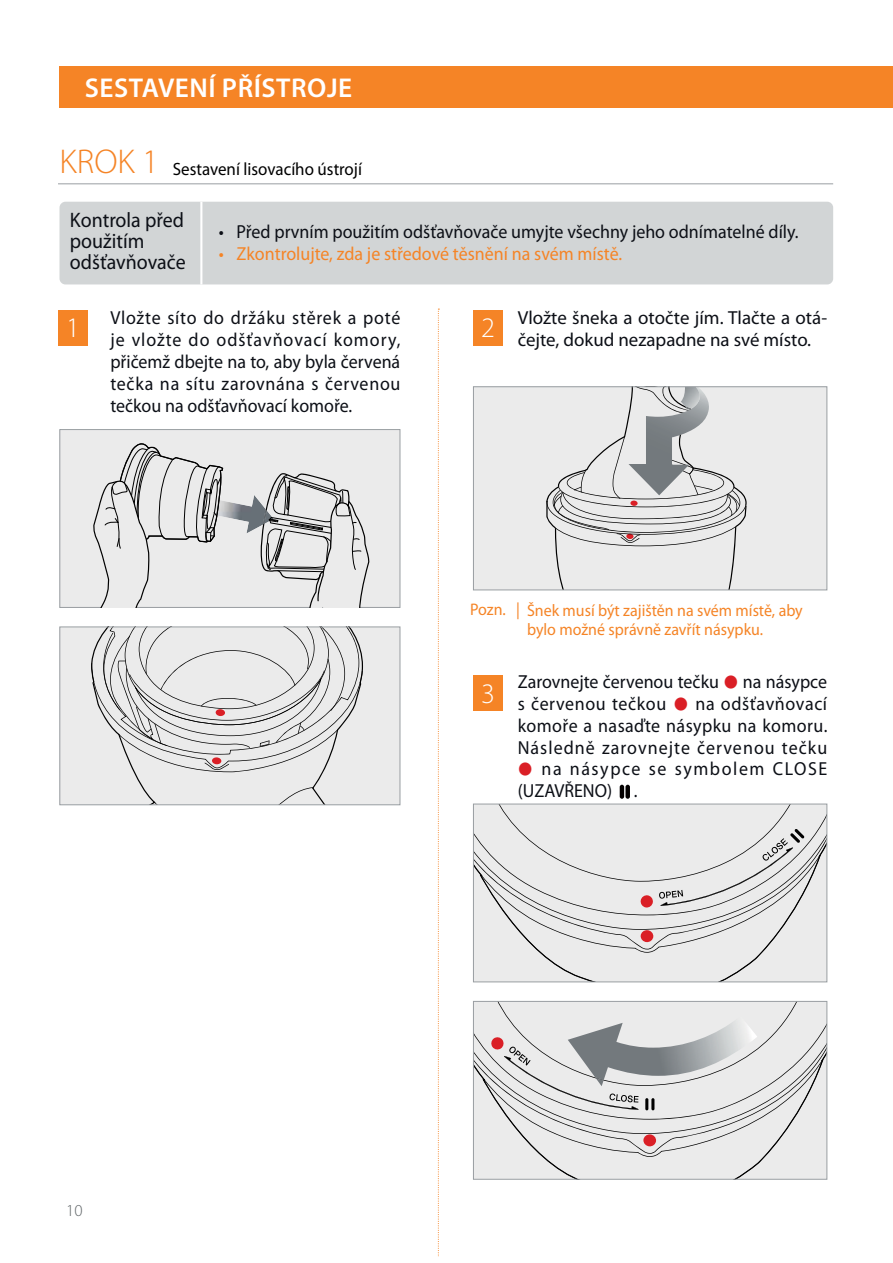
<style>
.page{position:relative;width:893px;height:1263px;background:#fff}
.page>*{position:absolute;margin:0;border:0;box-sizing:border-box;transform-origin:0 0}
.t1{font:300 28.35px "Myriad Pro";color:#fff}
.t2{font:600 27.3px "Myriad Pro";letter-spacing:.02em;color:#fff}
.t3{font:21px/21px "Myriad Pro";color:#0c0f16;scale:.95 1}
.t4{font:18.9px/21.9px "Myriad Pro";color:#0c0f16;text-align:justify;scale:.95 1}
.t5{font:18.9px/21.9px "Myriad Pro";color:#0c0f16}
.t6{font:18.9px "Myriad Pro";color:#f58426;scale:.95 1}
.t7{font:18.9px "Myriad Pro";letter-spacing:.06em;color:#0c0f16;scale:.95 1}
.t8{font:18.9px "Myriad Pro";letter-spacing:.025em;color:#0c0f16;scale:.95 1}
.t9{font:18.9px "Myriad Pro";letter-spacing:.035em;color:#0c0f16;scale:.95 1}
.t10{font:18.9px "Myriad Pro";letter-spacing:.09em;color:#0c0f16;scale:.95 1}
.t11{font:17.85px "Myriad Pro";color:#000;scale:.95 1}
.t12{font:16.8px/18.9px "Myriad Pro";color:#f58426;scale:.95 1}
.t13{font:300 16.8px "Myriad Pro";color:#616669}
.s1{font-weight:300;font-size:34.5px;color:#f58426}
</style>
<div class="page">
<div style="left:60px;top:66px;width:833px;height:41px;background:#f58426"></div>
<div style="left:60px;top:202px;width:773px;height:82px;background:#d2d5d6;border-radius:6px"></div>
<hr style="left:200px;top:202px;width:2px;height:82px;background:#fff">
<hr style="left:58px;top:184px;width:775px;height:1px;background:#999ea2">
<div style="left:625px;top:785px;width:5px;height:14px;background:#040000;border-radius:2px"></div>
<hr style="left:620px;top:785px;width:4px;height:14px;background:#040000;border-radius:2px">
<div style="left:473px;top:310px;width:30px;height:35px;background:#f58426"></div>
<div style="left:473px;top:676px;width:30px;height:35px;background:#f58426"></div>
<div style="left:473px;top:387px;width:354px;height:203px;background:#ebebeb"></div>
<svg style="left:546px;top:388px;width:200px;height:200px"></svg>
<img style="left:687px;top:390px;width:12px;height:21px">
<div style="left:473px;top:386px;width:354px;height:204px;border:1px solid #999ea2"></div>
<svg style="left:475px;top:806px;width:350px;height:174px"></svg>
<div style="left:473px;top:804px;width:354px;height:178px;border:1px solid #999ea2"></div>
<svg style="left:475px;top:1003px;width:350px;height:175px"></svg>
<div style="left:473px;top:1001px;width:354px;height:179px;border:1px solid #999ea2"></div>
<div style="left:58px;top:310px;width:29px;height:35px;background:#f58426"></div>
<div style="left:60px;top:627px;width:340px;height:178px;background:#ebebeb"></div>
<svg style="left:154px;top:787px;width:159px;height:16px"></svg>
<svg style="left:91px;top:629px;width:272px;height:143px"></svg>
<div style="left:60px;top:627px;width:340px;height:178px;border:1px solid #999ea2"></div>
<svg style="left:65px;top:429px;width:330px;height:179px"></svg>
<svg style="left:438px;top:309px;width:1px;height:947px"></svg>
<h2 class="t2" style="left:85px;top:78px;width:269px">SESTAVENÍ PŘÍSTROJE</h2>
<p class="t11" style="left:60px;top:162px;width:320px"><span class="s1">KROK 1</span> Sestavení lisovacího ústrojí</p>
<p class="t3" style="left:70px;top:211px;width:123px">Kontrola před použitím odšťavňovače</p>
<p class="t4" style="left:219px;top:222px;width:612px">• Před prvním použitím odšťavňovače umyjte všechny jeho odnímatelné díly.</p>
<p class="t6" style="left:219px;top:247px;width:426px">• Zkontrolujte, zda je středové těsnění na svém místě.</p>
<h1 class="t1" style="left:66px;top:317px;width:15px">1</h1>
<p class="t4" style="left:110px;top:308px;width:307px">Vložte síto do držáku stěrek a poté je vložte do odšťavňovací komory, přičemž dbejte na to, aby byla červená tečka na sítu zarovnána s červenou tečkou na odšťavňovací komoře.</p>
<h1 class="t1" style="left:481px;top:317px;width:15px">2</h1>
<p class="t5" style="left:518px;top:308px;width:311px">Vložte šneka a otočte jím. Tlačte a otá&shy;čejte, dokud nezapadne na své místo.</p>
<p class="t12" style="left:527px;top:602px;width:292px;text-indent:-57px">Pozn. | Šnek musí být zajištěn na svém místě, aby bylo možné správně zavřít násypku.</p>
<h1 class="t1" style="left:481px;top:682px;width:15px">3</h1>
<p class="t4" style="left:518px;top:672px;width:213px">Zarovnejte červenou tečku</p>
<p class="t4" style="left:743px;top:672px;width:90px">na násypce</p>
<p class="t9" style="left:518px;top:696px;width:158px">s červenou tečkou</p>
<p class="t9" style="left:695px;top:696px;width:140px">na odšťavňovací</p>
<p class="t8" style="left:518px;top:718px;width:327px">komoře a nasaďte násypku na komoru.</p>
<p class="t7" style="left:518px;top:740px;width:327px">Následně zarovnejte červenou tečku</p>
<p class="t10" style="left:541px;top:762px;width:302px">na násypce se symbolem CLOSE</p>
<p class="t4" style="left:518px;top:781px;width:128px">(UZAVŘENO) .</p>
<p class="t13" style="left:66px;top:1204px;width:18px">10</p>
</div>
